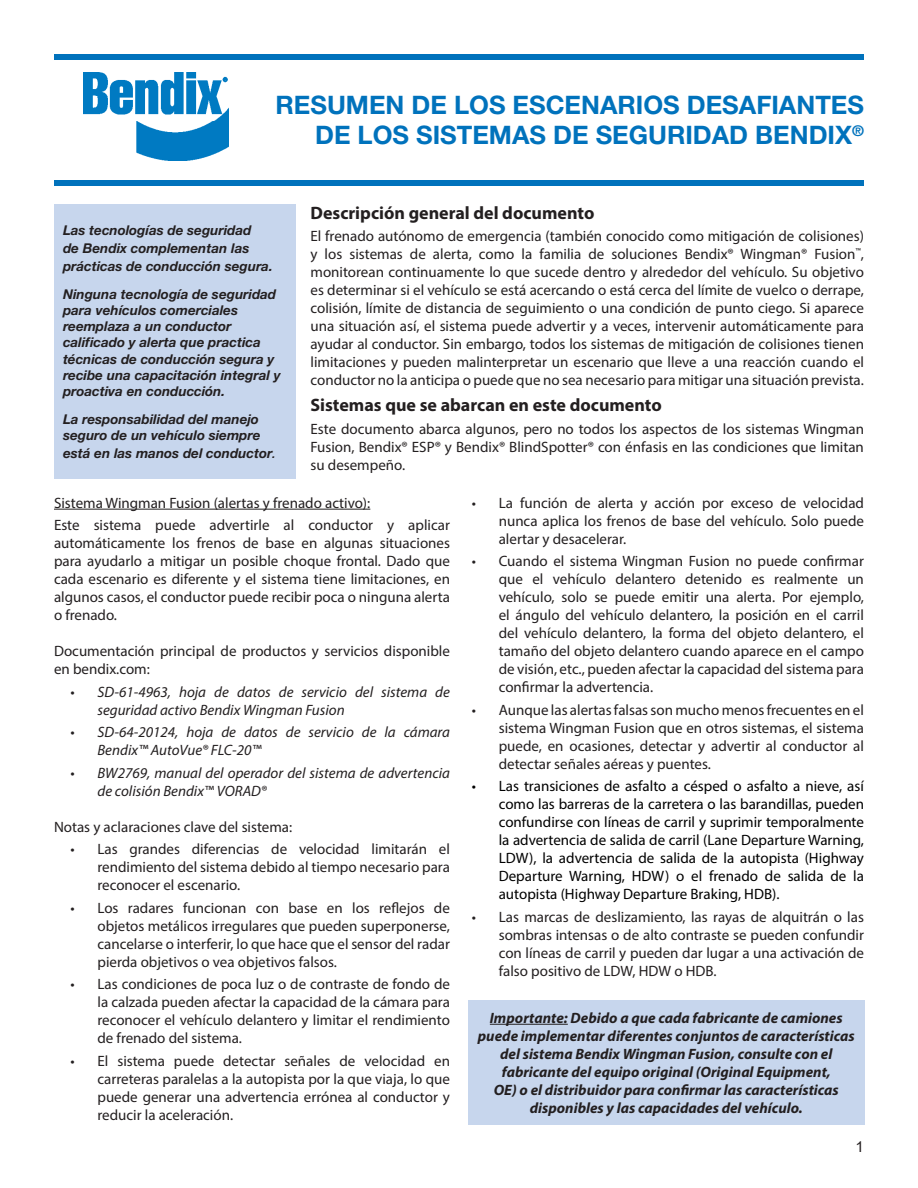
<style>
.page{position:relative;width:918px;height:1188px;background:#fff}
.page>*{position:absolute;margin:0;border:0;box-sizing:border-box;transform-origin:0 0}
.t1{font:700 25.5px/30.6px "Helvetica Neue LT Std";color:#0072bc;text-align:right}
.t2{font:700 18px "Myriad Pro";color:#231f20}
.t3{font:15px/18px "Myriad Pro";color:#231f20;text-align:justify}
.t4{font:15px/18px "Myriad Pro";color:#000001;text-align:justify}
.t5{font:italic 700 15px/18px "Myriad Pro";color:#231f20;text-align:center}
.t6{font:italic 15px/18px "Myriad Pro";color:#231f20}
.t7{font:15px "Arial";color:#231f20}
.t8{font:italic 700 13.5px/16.2px "Helvetica Neue LT Std";color:#231f20}
.s1{font-weight:400;font-size:15px}
</style>
<div class="page">
<img style="left:84px;top:72px;width:145px;height:89px">
<div style="left:54px;top:54px;width:810px;height:6px;background:#0072bc"></div>
<div style="left:54px;top:180px;width:810px;height:6px;background:#0072bc"></div>
<div style="left:54px;top:204px;width:242px;height:275px;background:#c7d6ed"></div>
<hr style="left:54px;top:509px;width:316px;height:1px;background:#231f20">
<div style="left:468px;top:1000px;width:397px;height:124px;background:#c7d6ed"></div>
<hr style="left:490px;top:1024px;width:78px;height:1px;background:#231f20">
<p class="t1" style="left:276px;top:89px;width:590px">RESUMEN DE LOS ESCENARIOS DESAFIANTES<br>DE LOS SISTEMAS DE SEGURIDAD BENDIX<sup>®</sup></p>
<p class="t2" style="left:310px;top:201px;width:285px">Descripción general del documento</p>
<p class="t3" style="left:310px;top:227px;width:555px">El frenado autónomo de emergencia (también conocido como mitigación de colisiones) y los sistemas de alerta, como la familia de soluciones Bendix® Wingman® Fusion<sup>™</sup>, monitorean continuamente lo que sucede dentro y alrededor del vehículo. Su objetivo es determinar si el vehículo se está acercando o está cerca del límite de vuelco o derrape, colisión, límite de distancia de seguimiento o una condición de punto ciego. Si aparece una situación así, el sistema puede advertir y a veces, intervenir automáticamente para ayudar al conductor. Sin embargo, todos los sistemas de mitigación de colisiones tienen limitaciones y pueden malinterpretar un escenario que lleve a una reacción cuando el conductor no la anticipa o puede que no sea necesario para mitigar una situación prevista.</p>
<p class="t2" style="left:310px;top:394px;width:353px">Sistemas que se abarcan en este documento</p>
<p class="t3" style="left:310px;top:420px;width:555px">Este documento abarca algunos, pero no todos los aspectos de los sistemas Wingman Fusion, Bendix® ESP® y Bendix® BlindSpotter® con énfasis en las condiciones que limitan su desempeño.</p>
<p class="t8" style="left:63px;top:220px;width:211px;line-height:18px">Las tecnologías de seguridad<br>de Bendix complementan las prácticas de conducción segura.</p>
<p class="t8" style="left:63px;top:286px;width:219px">Ninguna tecnología de seguridad para vehículos comerciales reemplaza a un conductor calificado y alerta que practica técnicas de conducción segura y recibe una capacitación integral y proactiva en conducción.</p>
<p class="t8" style="left:63px;top:411px;width:199px">La responsabilidad del manejo seguro de un vehículo siempre</p>
<p class="t8" style="left:63px;top:445px;width:215px">está en las manos del conductor<span class="s1">.</span></p>
<p class="t3" style="left:54px;top:493px;width:318px">Sistema Wingman Fusion (alertas y frenado activo):</p>
<p class="t3" style="left:54px;top:516px;width:398px">Este sistema puede advertirle al conductor y aplicar automáticamente los frenos de base en algunas situaciones para ayudarlo a mitigar un posible choque frontal. Dado que cada escenario es diferente y el sistema tiene limitaciones, en algunos casos, el conductor puede recibir poca o ninguna alerta o frenado.</p>
<p class="t3" style="left:54px;top:642px;width:398px">Documentación principal de productos y servicios disponible en bendix.com:</p>
<p class="t6" style="left:98px;top:682px;width:354px;text-indent:-27px">• SD-61-4963, hoja de datos de servicio del sistema de seguridad activo Bendix Wingman Fusion</p>
<p class="t6" style="left:98px;top:723px;width:354px;text-indent:-27px">• SD-64-20124, hoja de datos de servicio de la cámara<br>Bendix™ AutoVue® FLC-20™</p>
<p class="t6" style="left:98px;top:763px;width:354px;text-indent:-27px">• BW2769, manual del operador del sistema de advertencia de colisión Bendix™ VORAD®</p>
<p class="t3" style="left:54px;top:817px;width:240px">Notas y aclaraciones clave del sistema:</p>
<p class="t3" style="left:98px;top:840px;width:354px;text-indent:-27px">• Las grandes diferencias de velocidad limitarán el rendimiento del sistema debido al tiempo necesario para reconocer el escenario.</p>
<p class="t3" style="left:98px;top:898px;width:354px;text-indent:-27px">• Los radares funcionan con base en los reflejos de objetos metálicos irregulares que pueden superponerse, cancelarse o interferir, lo que hace que el sensor del radar pierda objetivos o vea objetivos falsos.</p>
<p class="t3" style="left:98px;top:975px;width:354px;text-indent:-27px">• Las condiciones de poca luz o de contraste de fondo de la calzada pueden afectar la capacidad de la cámara para reconocer el vehículo delantero y limitar el rendimiento de frenado del sistema.</p>
<p class="t3" style="left:98px;top:1051px;width:354px;text-indent:-27px">• El sistema puede detectar señales de velocidad en carreteras paralelas a la autopista por la que viaja, lo que puede generar una advertencia errónea al conductor y reducir la aceleración.</p>
<p class="t3" style="left:499px;top:493px;width:367px;text-indent:-27px">• La función de alerta y acción por exceso de velocidad nunca aplica los frenos de base del vehículo. Solo puede alertar y desacelerar.</p>
<p class="t3" style="left:499px;top:552px;width:367px;text-indent:-27px">• Cuando el sistema Wingman Fusion no puede confirmar que el vehículo delantero detenido es realmente un vehículo, solo se puede emitir una alerta. Por ejemplo, el ángulo del vehículo delantero, la posición en el carril del vehículo delantero, la forma del objeto delantero, el tamaño del objeto delantero cuando aparece en el campo de visión, etc., pueden afectar la capacidad del sistema para confirmar la advertencia.</p>
<p class="t3" style="left:499px;top:700px;width:367px;text-indent:-27px">• Aunque las alertas falsas son mucho menos frecuentes en el sistema Wingman Fusion que en otros sistemas, el sistema puede, en ocasiones, detectar y advertir al conductor al detectar señales aéreas y puentes.</p>
<p class="t4" style="left:499px;top:777px;width:367px;text-indent:-27px">• Las transiciones de asfalto a césped o asfalto a nieve, así como las barreras de la carretera o las barandillas, pueden confundirse con líneas de carril y suprimir temporalmente la advertencia de salida de carril (Lane Departure Warning, LDW), la advertencia de salida de la autopista (Highway Departure Warning, HDW) o el frenado de salida de la autopista (Highway Departure Braking, HDB).</p>
<p class="t3" style="left:499px;top:907px;width:367px;text-indent:-27px">• Las marcas de deslizamiento, las rayas de alquitrán o las sombras intensas o de alto contraste se pueden confundir con líneas de carril y pueden dar lugar a una activación de falso positivo de LDW, HDW o HDB.</p>
<p class="t5" style="left:478px;top:1008px;width:378px">Importante: Debido a que cada fabricante de camiones puede implementar diferentes conjuntos de características del sistema Bendix Wingman Fusion, consulte con el fabricante del equipo original (Original Equipment,<br>OE) o el distribuidor para confirmar las características disponibles y las capacidades del vehículo.</p>
<p class="t7" style="left:856px;top:1137px;width:10px">1</p>
</div>
